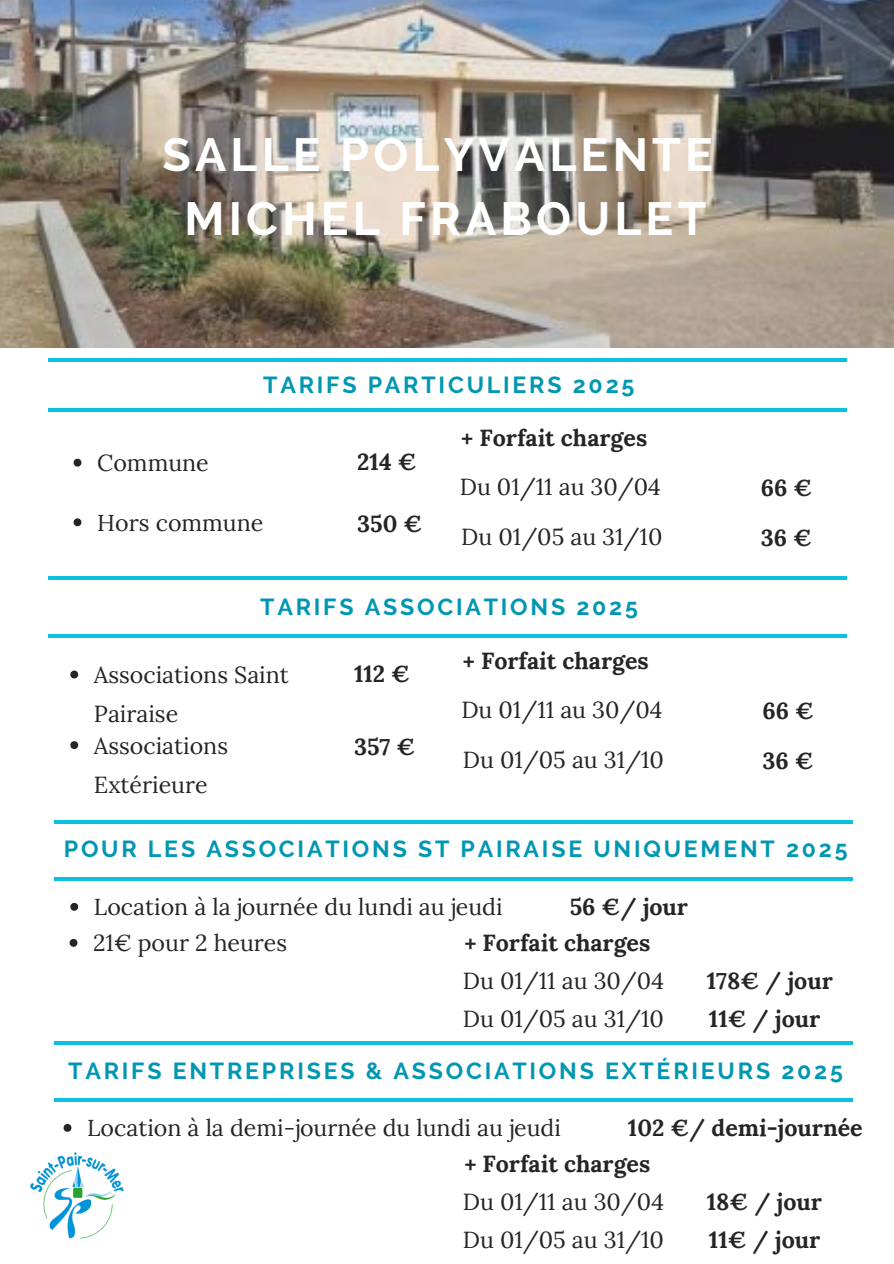
<style>
.page{position:relative;width:894px;height:1264px;background:#fff}
.page>*{position:absolute;margin:0;border:0;box-sizing:border-box;transform-origin:0 0}
.t1{font:700 46.35px/64.2px "Raleway";letter-spacing:.09em;color:#fff;text-align:center}
.t2{font:23.1px/39.3px "Lora";color:#252525}
.t3{font:700 23.1px "Lora";color:#252525}
.t4{font:700 23.1px "Raleway";letter-spacing:.12em;color:#0097b2}
</style>
<div class="page">
<img style="left:0;top:0;width:893px;height:347px">
<hr style="left:48px;top:358px;width:797px;height:4px;background:#0cc0df">
<hr style="left:48px;top:408px;width:798px;height:3px;background:#0cc0df">
<hr style="left:48px;top:576px;width:798px;height:3px;background:#0cc0df">
<hr style="left:48px;top:634px;width:798px;height:3px;background:#0cc0df">
<hr style="left:55px;top:820px;width:797px;height:3px;background:#0cc0df">
<hr style="left:55px;top:877px;width:797px;height:3px;background:#0cc0df">
<hr style="left:55px;top:1041px;width:797px;height:3px;background:#0cc0df">
<hr style="left:55px;top:1098px;width:797px;height:3px;background:#0cc0df">
<img style="left:30px;top:1152px;width:94px;height:87px">
<svg style="left:73px;top:459px;width:8px;height:7px"></svg>
<svg style="left:73px;top:518px;width:8px;height:8px"></svg>
<svg style="left:70px;top:670px;width:8px;height:8px"></svg>
<svg style="left:70px;top:741px;width:8px;height:8px"></svg>
<svg style="left:70px;top:902px;width:8px;height:8px"></svg>
<svg style="left:70px;top:938px;width:7px;height:8px"></svg>
<svg style="left:64px;top:1124px;width:7px;height:7px"></svg>
<h1 class="t1" style="left:162px;top:123px;width:551px">SALLE POLYVALENTE<br>MICHEL FRABOULET</h1>
<p class="t4" style="left:263px;top:371px;width:372px">TARIFS PARTICULIERS 2025</p>
<h3 class="t2" style="left:97px;top:443px;width:113px">Commune</h3>
<p class="t3" style="left:357px;top:447px;width:61px">214 €</p>
<p class="t2" style="left:97px;top:502px;width:168px">Hors commune</p>
<h3 class="t3" style="left:357px;top:508px;width:67px">350 €</h3>
<h2 class="t3" style="left:461px;top:423px;width:187px">+ Forfait charges</h2>
<h3 class="t2" style="left:459px;top:467px;width:202px">Du 01/11 au 30/04</h3>
<h2 class="t3" style="left:760px;top:473px;width:53px">66 €</h2>
<p class="t2" style="left:461px;top:517px;width:202px">Du 01/05 au 31/10</p>
<h3 class="t3" style="left:760px;top:523px;width:53px">36 €</h3>
<h3 class="t4" style="left:260px;top:593px;width:379px">TARIFS ASSOCIATIONS 2025</h3>
<p class="t2" style="left:94px;top:655px;width:196px">Associations Saint</p>
<h3 class="t3" style="left:354px;top:659px;width:57px">112 €</h3>
<p class="t2" style="left:94px;top:694px;width:86px">Pairaise</p>
<h3 class="t2" style="left:94px;top:725px;width:136px">Associations<br>Extérieure</h3>
<p class="t3" style="left:354px;top:731px;width:63px">357 €</p>
<p class="t3" style="left:463px;top:645px;width:187px">+ Forfait charges</p>
<h3 class="t2" style="left:461px;top:689px;width:202px">Du 01/11 au 30/04</h3>
<p class="t3" style="left:762px;top:695px;width:53px">66 €</p>
<h3 class="t2" style="left:463px;top:739px;width:202px">Du 01/05 au 31/10</h3>
<p class="t3" style="left:762px;top:745px;width:53px">36 €</p>
<p class="t4" style="left:64px;top:835px;width:785px">POUR LES ASSOCIATIONS ST PAIRAISE UNIQUEMENT 2025</p>
<h3 class="t2" style="left:94px;top:887px;width:410px">Location à la journée du lundi au jeudi</h3>
<h3 class="t3" style="left:569px;top:892px;width:120px">56 €/ jour</h3>
<p class="t2" style="left:93px;top:923px;width:195px">21€ pour 2 heures</p>
<p class="t3" style="left:464px;top:928px;width:187px">+ Forfait charges</p>
<h3 class="t2" style="left:462px;top:961px;width:202px">Du 01/11 au 30/04</h3>
<p class="t3" style="left:706px;top:966px;width:127px">178€ / jour</p>
<h3 class="t2" style="left:462px;top:998px;width:202px">Du 01/05 au 31/10</h3>
<h2 class="t3" style="left:708px;top:1003px;width:113px">11€ / jour</h2>
<h3 class="t4" style="left:68px;top:1057px;width:775px">TARIFS ENTREPRISES &amp; ASSOCIATIONS EXTÉRIEURS 2025</h3>
<h2 class="t2" style="left:87px;top:1108px;width:475px">Location à la demi-journée du lundi au jeudi</h2>
<h2 class="t3" style="left:627px;top:1113px;width:236px">102 €/ demi-journée</h2>
<p class="t3" style="left:464px;top:1148px;width:187px">+ Forfait charges</p>
<p class="t2" style="left:462px;top:1181px;width:202px">Du 01/11 au 30/04</p>
<h3 class="t3" style="left:706px;top:1186px;width:117px">18€ / jour</h3>
<p class="t2" style="left:462px;top:1219px;width:202px">Du 01/05 au 31/10</p>
<h3 class="t3" style="left:708px;top:1224px;width:113px">11€ / jour</h3>
</div>
